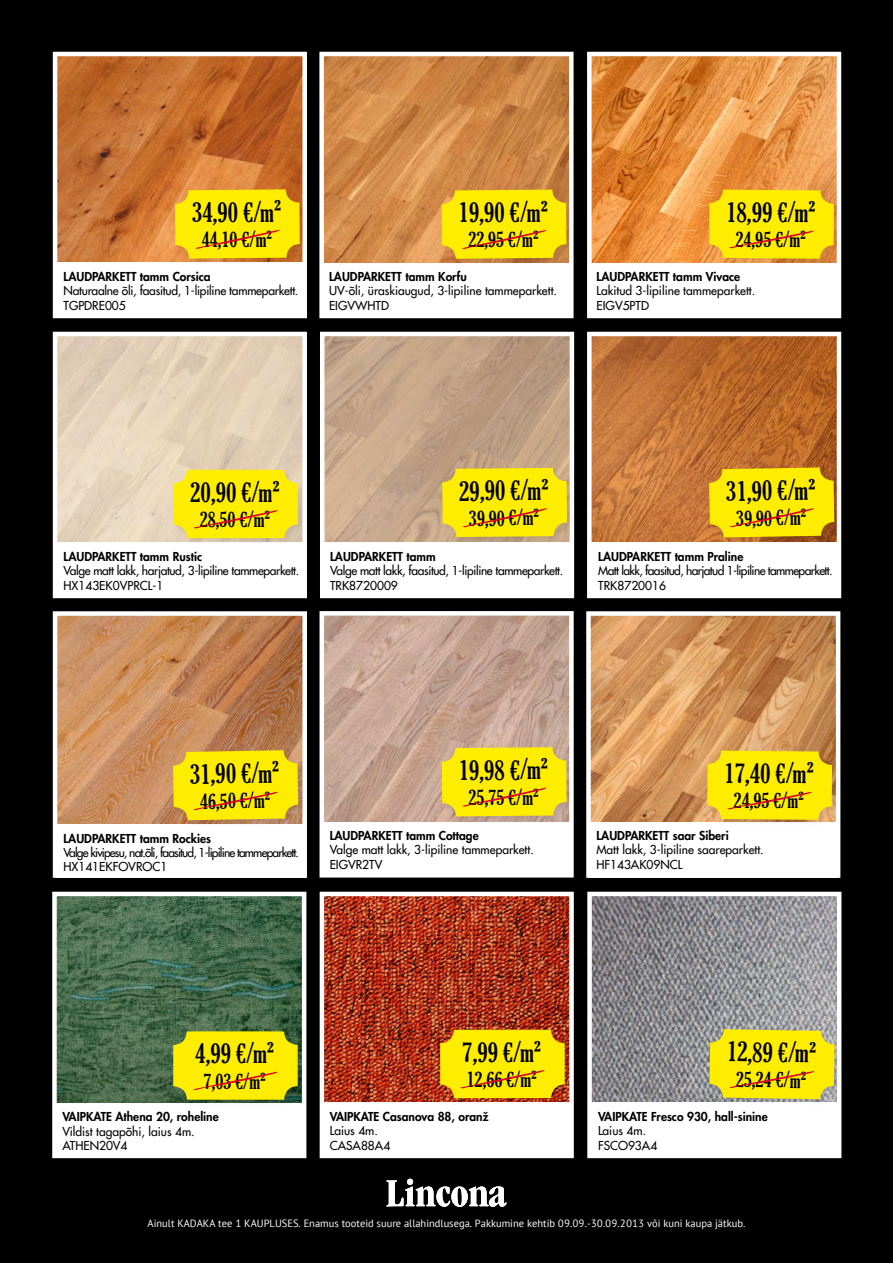
<style>
.page{position:relative;width:893px;height:1263px;background:#000}
.page>*{position:absolute;margin:0;border:0;box-sizing:border-box;transform-origin:0 0}
.t1{font:extra-condensed 27px "Gloucester";color:#000}
.t2{font:extra-condensed 21px "Gloucester";color:#000}
.t3{font:800 12px "Futura LT";color:#000}
.t4{font:12px/14.4px "Futura LT";color:#000}
.t5{font:12px/14.4px "Futura LT";letter-spacing:-.03em;color:#000}
.t6{font:12px/14.4px "Futura LT";letter-spacing:-.07em;color:#000}
.t7{font:12px/14.4px "Futura LT";letter-spacing:-.05em;color:#000}
.t8{font:12px/14.4px "Futura LT";letter-spacing:-.02em;color:#000}
.t9{font:10.5px "PT Sans";color:#fff}
</style>
<div class="page">
<svg style="left:386px;top:1179px;width:121px;height:28px"></svg>
<img style="left:324px;top:57px;width:245px;height:206px">
<div style="left:319px;top:52px;width:255px;height:266px;border:4px solid #fff"></div>
<img style="left:592px;top:57px;width:244px;height:206px">
<div style="left:587px;top:52px;width:254px;height:266px;border:4px solid #fff"></div>
<img style="left:58px;top:337px;width:244px;height:206px">
<div style="left:53px;top:332px;width:254px;height:266px;border:4px solid #fff"></div>
<img style="left:325px;top:337px;width:244px;height:206px">
<div style="left:320px;top:332px;width:254px;height:266px;border:4px solid #fff"></div>
<img style="left:58px;top:616px;width:244px;height:208px">
<div style="left:53px;top:611px;width:254px;height:267px;border:4px solid #fff"></div>
<img style="left:591px;top:616px;width:244px;height:206px">
<div style="left:586px;top:611px;width:254px;height:267px;border:4px solid #fff"></div>
<img style="left:57px;top:897px;width:244px;height:206px">
<div style="left:52px;top:892px;width:254px;height:266px;border:4px solid #fff"></div>
<img style="left:325px;top:897px;width:244px;height:206px">
<div style="left:320px;top:892px;width:254px;height:266px;border:4px solid #fff"></div>
<img style="left:592px;top:897px;width:244px;height:206px">
<div style="left:587px;top:892px;width:254px;height:266px;border:4px solid #fff"></div>
<div style="left:321px;top:263px;width:250px;height:53px;background:#fff"></div>
<div style="left:441px;top:189px;width:132px;height:77px;background:#000;opacity:.08"></div>
<svg style="left:442px;top:190px;width:124px;height:69px;background:#f9e105"></svg>
<div style="left:588px;top:263px;width:251px;height:53px;background:#fff"></div>
<div style="left:708px;top:189px;width:133px;height:77px;background:#000;opacity:.08"></div>
<svg style="left:709px;top:190px;width:125px;height:69px;background:#fbe106"></svg>
<div style="left:55px;top:543px;width:251px;height:53px;background:#fff"></div>
<div style="left:173px;top:469px;width:132px;height:76px;background:#000;opacity:.08"></div>
<div style="left:173px;top:470px;width:125px;height:68px;background:#ffed00;border-radius:14px"></div>
<svg style="left:193px;top:510px;width:85px;height:18px"></svg>
<div style="left:322px;top:543px;width:250px;height:53px;background:#fff"></div>
<div style="left:441px;top:467px;width:133px;height:77px;background:#000;opacity:.08"></div>
<svg style="left:442px;top:468px;width:125px;height:69px;background:#f9e30b"></svg>
<div style="left:55px;top:824px;width:251px;height:53px;background:#fff"></div>
<div style="left:172px;top:749px;width:134px;height:78px;background:#000;opacity:.08"></div>
<div style="left:588px;top:822px;width:251px;height:55px;background:#fff"></div>
<div style="left:706px;top:750px;width:133px;height:77px;background:#000;opacity:.08"></div>
<svg style="left:707px;top:751px;width:125px;height:69px;background:#fae208"></svg>
<div style="left:54px;top:1103px;width:251px;height:53px;background:#fff"></div>
<div style="left:172px;top:1031px;width:132px;height:76px;background:#000;opacity:.08"></div>
<div style="left:173px;top:1031px;width:125px;height:69px;background:#ffed00;border-radius:14px"></div>
<svg style="left:193px;top:1072px;width:85px;height:18px"></svg>
<div style="left:321px;top:1103px;width:251px;height:53px;background:#fff"></div>
<div style="left:439px;top:1029px;width:132px;height:76px;background:#000;opacity:.08"></div>
<div style="left:440px;top:1030px;width:125px;height:68px;background:#ffed00;border-radius:14px"></div>
<svg style="left:460px;top:1070px;width:85px;height:18px"></svg>
<div style="left:589px;top:1103px;width:251px;height:53px;background:#fff"></div>
<img style="left:592px;top:337px;width:244px;height:206px">
<div style="left:587px;top:332px;width:254px;height:266px;border:4px solid #fff"></div>
<div style="left:590px;top:543px;width:251px;height:53px;background:#fff"></div>
<div style="left:708px;top:466px;width:134px;height:78px;background:#000;opacity:.08"></div>
<svg style="left:709px;top:467px;width:125px;height:70px;background:#f6dc04"></svg>
<svg style="left:173px;top:750px;width:125px;height:70px;background:#f8df09"></svg>
<img style="left:325px;top:616px;width:244px;height:206px">
<div style="left:320px;top:611px;width:254px;height:266px;border:4px solid #fff"></div>
<div style="left:321px;top:822px;width:251px;height:53px;background:#fff"></div>
<div style="left:441px;top:746px;width:133px;height:77px;background:#000;opacity:.08"></div>
<svg style="left:442px;top:747px;width:125px;height:69px;background:#f9e30d"></svg>
<img style="left:58px;top:57px;width:244px;height:206px">
<div style="left:53px;top:52px;width:254px;height:266px;border:4px solid #fff"></div>
<div style="left:55px;top:263px;width:251px;height:53px;background:#fff"></div>
<div style="left:174px;top:188px;width:133px;height:78px;background:#000;opacity:.08"></div>
<svg style="left:175px;top:189px;width:125px;height:69px;background:#fadf05"></svg>
<div style="left:708px;top:1028px;width:134px;height:78px;background:#000;opacity:.08"></div>
<svg style="left:709px;top:1029px;width:126px;height:70px;background:#f4e110"></svg>
<h1 class="t1" style="left:192px;top:197px;width:91px;rotate:-1deg">34,90 €/m²</h1>
<h2 class="t2" style="left:201px;top:228px;width:72px;rotate:-1deg">44,10 €/m²</h2>
<p class="t3" style="left:64px;top:268px;width:149px">LAUDPARKETT tamm Corsica</p>
<p class="t8" style="left:64px;top:284px;width:236px">Naturaalne õli, faasitud, 1-lipiline tammeparkett.<br>TGPDRE005</p>
<h1 class="t1" style="left:458px;top:197px;width:91px;rotate:-1deg">19,90 €/m²</h1>
<h2 class="t2" style="left:468px;top:228px;width:72px;rotate:-1deg">22,95 €/m²</h2>
<p class="t3" style="left:329px;top:269px;width:139px">LAUDPARKETT tamm Korfu</p>
<p class="t4" style="left:329px;top:284px;width:229px">UV-õli, üraskiaugud, 3-lipiline tammeparkett.<br>EIGVWHTD</p>
<h1 class="t1" style="left:727px;top:196px;width:91px;rotate:1deg">18,99 €/m²</h1>
<h2 class="t2" style="left:736px;top:227px;width:72px;rotate:1deg">24,95 €/m²</h2>
<p class="t3" style="left:597px;top:269px;width:145px">LAUDPARKETT tamm Vivace</p>
<p class="t4" style="left:597px;top:284px;width:160px">Lakitud 3-lipiline tammeparkett.<br>EIGV5PTD</p>
<h1 class="t1" style="left:190px;top:476px;width:91px">20,90 €/m²</h1>
<h2 class="t2" style="left:200px;top:507px;width:72px">28,50 €/m²</h2>
<p class="t3" style="left:64px;top:548px;width:140px">LAUDPARKETT tamm Rustic</p>
<p class="t5" style="left:64px;top:563px;width:237px">Valge matt lakk, harjatud, 3-lipiline tammeparkett.<br>HX143EK0VPRCL-1</p>
<h1 class="t1" style="left:459px;top:475px;width:91px;rotate:-1deg">29,90 €/m²</h1>
<h2 class="t2" style="left:469px;top:506px;width:72px;rotate:-1deg">39,90 €/m²</h2>
<p class="t3" style="left:330px;top:548px;width:107px">LAUDPARKETT tamm</p>
<p class="t5" style="left:330px;top:563px;width:235px">Valge matt lakk, faasitud, 1-lipiline tammeparkett.<br>TRK8720009</p>
<h1 class="t1" style="left:726px;top:476px;width:91px;rotate:-1deg">31,90 €/m²</h1>
<h2 class="t2" style="left:736px;top:506px;width:72px;rotate:-1deg">39,90 €/m²</h2>
<p class="t3" style="left:598px;top:548px;width:147px">LAUDPARKETT tamm Praline</p>
<p class="t7" style="left:598px;top:563px;width:236px">Matt lakk, faasitud, harjatud 1-lipiline tammeparkett.<br>TRK8720016</p>
<h1 class="t1" style="left:190px;top:758px;width:91px;rotate:-1deg">31,90 €/m²</h1>
<h2 class="t2" style="left:200px;top:789px;width:72px;rotate:-1deg">46,50 €/m²</h2>
<p class="t3" style="left:63px;top:830px;width:149px">LAUDPARKETT tamm Rockies</p>
<p class="t6" style="left:63px;top:845px;width:237px">Valge kivipesu, nat.õli, faasitud, 1-lipiline tammeparkett.<br>HX141EKFOVROC1</p>
<h1 class="t1" style="left:458px;top:755px;width:91px;rotate:-1deg">19,98 €/m²</h1>
<h2 class="t2" style="left:468px;top:785px;width:72px;rotate:-1deg">25,75 €/m²</h2>
<p class="t3" style="left:330px;top:828px;width:151px">LAUDPARKETT tamm Cottage</p>
<p class="t4" style="left:330px;top:843px;width:206px">Valge matt lakk, 3-lipiline tammeparkett.<br>EIGVR2TV</p>
<h1 class="t1" style="left:725px;top:757px;width:91px;rotate:1deg">17,40 €/m²</h1>
<h2 class="t2" style="left:734px;top:788px;width:72px;rotate:1deg">24,95 €/m²</h2>
<p class="t3" style="left:596px;top:828px;width:134px">LAUDPARKETT saar Siberi</p>
<p class="t4" style="left:596px;top:843px;width:169px">Matt lakk, 3-lipiline saareparkett.<br>HF143AK09NCL</p>
<h1 class="t1" style="left:195px;top:1038px;width:80px">4,99 €/m²</h1>
<h2 class="t2" style="left:204px;top:1069px;width:64px">7,03 €/m²</h2>
<p class="t3" style="left:62px;top:1109px;width:158px">VAIPKATE Athena 20, roheline</p>
<p class="t4" style="left:62px;top:1124px;width:134px">Vildist tagapõhi, laius 4m.<br>ATHEN20V4</p>
<h1 class="t1" style="left:462px;top:1036px;width:80px">7,99 €/m²</h1>
<h2 class="t2" style="left:467px;top:1067px;width:72px">12,66 €/m²</h2>
<p class="t3" style="left:330px;top:1108px;width:160px">VAIPKATE Casanova 88, oranž</p>
<p class="t4" style="left:330px;top:1123px;width:62px">Laius 4m.<br>CASA88A4</p>
<h1 class="t1" style="left:727px;top:1036px;width:91px;rotate:1deg">12,89 €/m²</h1>
<h2 class="t2" style="left:736px;top:1067px;width:72px;rotate:1deg">25,24 €/m²</h2>
<p class="t3" style="left:598px;top:1108px;width:171px">VAIPKATE Fresco 930, hall-sinine</p>
<p class="t4" style="left:598px;top:1123px;width:61px">Laius 4m.<br>FSCO93A4</p>
<p class="t9" style="left:148px;top:1216px;width:599px">Ainult KADAKA tee 1 KAUPLUSES. Enamus tooteid suure allahindlusega. Pakkumine kehtib 09.09.-30.09.2013 või kuni kaupa jätkub.</p>
</div>
